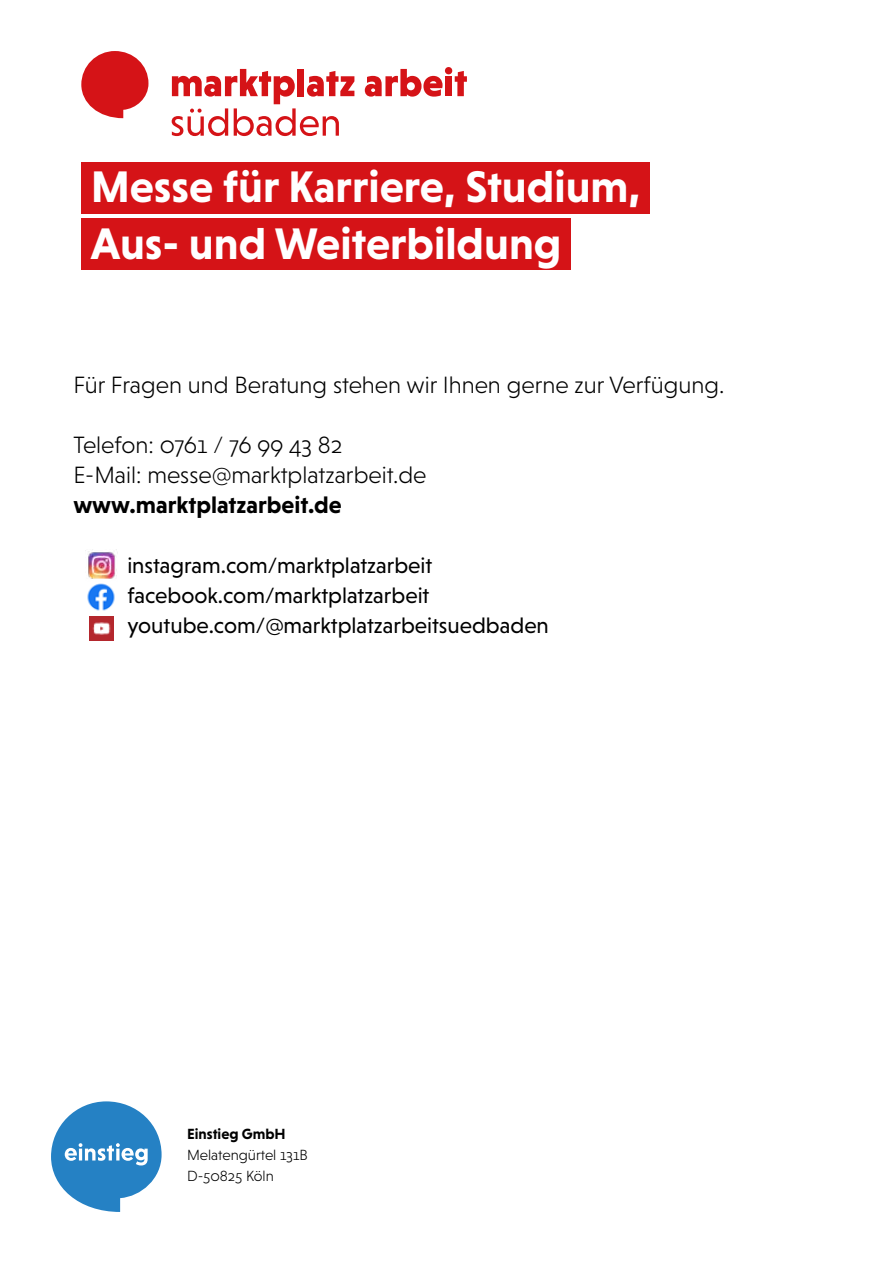
<style>
.page{position:relative;width:893px;height:1263px;background:#fff}
.page>*{position:absolute;margin:0;border:0;box-sizing:border-box;transform-origin:0 0}
.t1{font:700 45px/56.2px "Niveau Grotesk";color:#fff}
.t2{font:300 24px/30px "Niveau Grotesk";color:#000}
.t3{font:700 24px "Niveau Grotesk";color:#000}
.t4{font:22.5px/30px "Niveau Grotesk";color:#000}
.t5{font:300 15px/21px "Niveau Grotesk";color:#000}
.t6{font:700 15px "Niveau Grotesk";color:#000}
</style>
<div class="page">
<svg style="left:51px;top:1101px;width:111px;height:111px"></svg>
<div style="left:81px;top:162px;width:569px;height:52px;background:#d51317"></div>
<div style="left:81px;top:219px;width:490px;height:51px;background:#d51317"></div>
<svg style="left:365px;top:69px;width:78px;height:28px"></svg>
<div style="left:445px;top:67px;width:7px;height:7px;background:#d51317;border-radius:50%"></div>
<div style="left:445px;top:76px;width:7px;height:20px;background:#d51317"></div>
<svg style="left:455px;top:71px;width:12px;height:25px"></svg>
<svg style="left:172px;top:69px;width:182px;height:67px"></svg>
<svg style="left:81px;top:51px;width:67px;height:67px"></svg>
<img style="left:88px;top:551px;width:29px;height:28px">
<img style="left:87px;top:583px;width:28px;height:36px">
<img style="left:89px;top:616px;width:24px;height:24px">
<h1 class="t1" style="left:91px;top:159px;width:551px">Messe für Karriere, Studium,<br>Aus- und Weiterbildung</h1>
<p class="t2" style="left:73px;top:369px;width:653px">Für Fragen und Beratung stehen wir Ihnen gerne zur Verfügung.</p>
<p class="t2" style="left:73px;top:429px;width:355px">Telefon: 0761 / 76 99 43 82<br>E-Mail: messe@marktplatzarbeit.de</p>
<p class="t3" style="left:73px;top:491px;width:270px">www.marktplatzarbeit.de</p>
<p class="t4" style="left:127px;top:550px;width:423px">instagram.com/marktplatzarbeit facebook.com/marktplatzarbeit youtube.com/@marktplatzarbeitsuedbaden</p>
<p class="t6" style="left:187px;top:1125px;width:100px">Einstieg GmbH</p>
<p class="t5" style="left:187px;top:1144px;width:122px">Melatengürtel 131B<br>D-50825 Köln</p>
</div>
